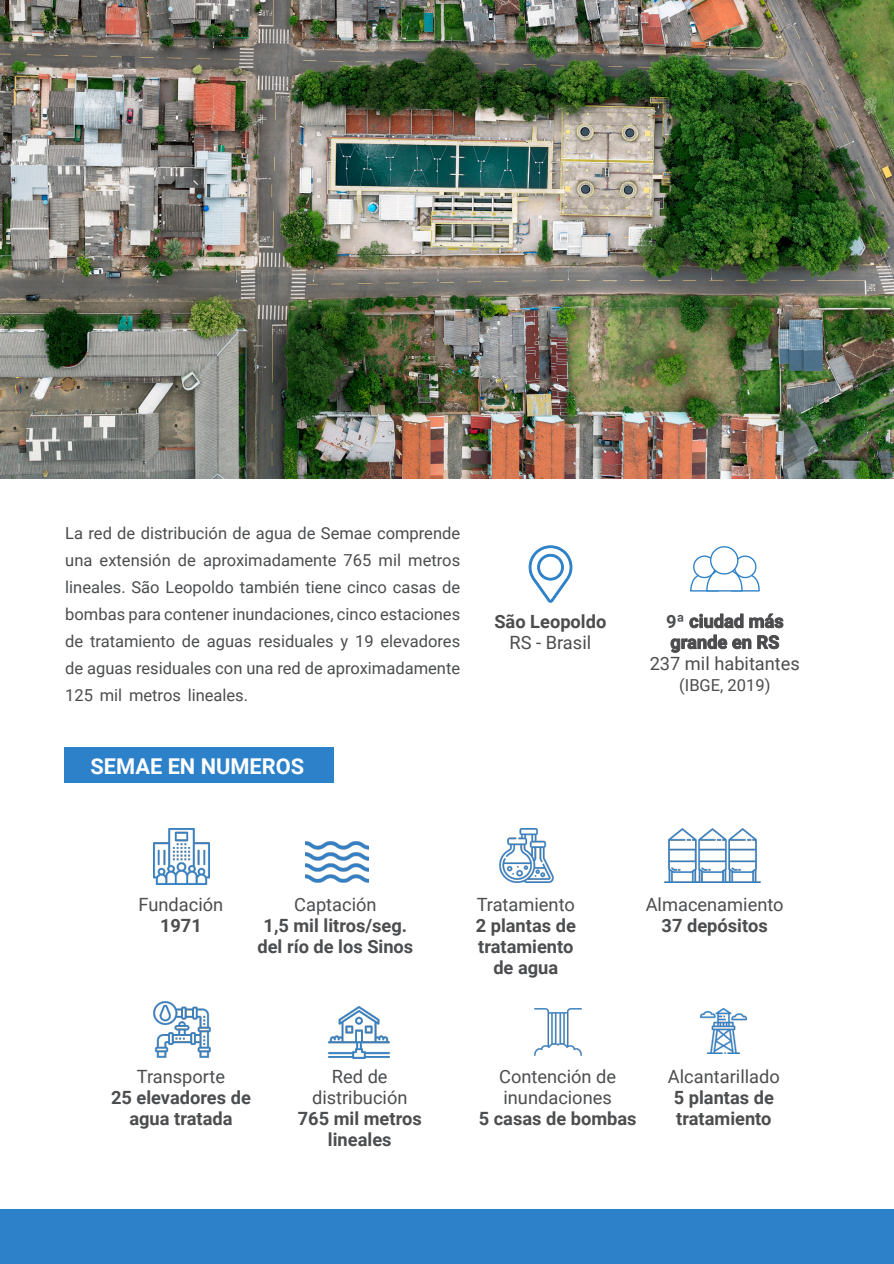
<style>
.page{position:relative;width:894px;height:1264px;background:#fff}
.page>*{position:absolute;margin:0;border:0;box-sizing:border-box;transform-origin:0 0}
.t1{font:700 21.75px "Roboto";color:#fff}
.t2{font:700 18.3px/21px "Roboto";color:#4c4d4f;text-align:center}
.t3{font:18.3px/21px "Roboto";color:#4c4d4f;text-align:center}
.t4{font:700 18.3px "Roboto";color:#4c4c4e}
.t5{font:18.3px "Roboto";color:#4c4c4e}
.t6{font:16.5px/27px "Roboto";color:#4a4c4e;text-align:justify}
.t7{font:16.5px "Roboto";color:#4c4d4f}
</style>
<div class="page">
<div style="left:0;top:1209px;width:893px;height:54px;background:#2d81c8"></div>
<svg style="left:528px;top:545px;width:44px;height:57px"></svg>
<svg style="left:733px;top:555px;width:23px;height:23px"></svg>
<svg style="left:692px;top:555px;width:23px;height:23px"></svg>
<svg style="left:690px;top:568px;width:70px;height:24px"></svg>
<div style="left:709px;top:546px;width:29px;height:28px;background:#fff;border:1px solid #2d81c8;border-radius:50%"></div>
<div style="left:65px;top:747px;width:269px;height:36px;background:#2d81c8"></div>
<img style="left:153px;top:828px;width:56px;height:56px">
<img style="left:305px;top:841px;width:63px;height:41px">
<img style="left:499px;top:828px;width:54px;height:54px">
<img style="left:664px;top:828px;width:96px;height:54px">
<img style="left:154px;top:1001px;width:56px;height:56px">
<img style="left:329px;top:1006px;width:60px;height:51px">
<img style="left:534px;top:1008px;width:46px;height:47px">
<img style="left:700px;top:1008px;width:45px;height:44px">
<img style="left:0;top:0;width:893px;height:478px">
<p class="t6" style="left:65px;top:521px;width:396px">La red de distribución de agua de Semae comprende una extensión de aproximadamente 765 mil metros lineales. São Leopoldo también tiene cinco casas de bombas para contener inundaciones, cinco estaciones de tratamiento de aguas residuales y 19 elevadores de aguas residuales con una red de aproximadamente 125 mil metros lineales.</p>
<h1 class="t1" style="left:90px;top:757px;width:215px">SEMAE EN NUMEROS</h1>
<p class="t4" style="left:494px;top:614px;width:113px">São Leopoldo</p>
<p class="t5" style="left:509px;top:635px;width:83px">RS - Brasil</p>
<p class="t2" style="left:665px;top:612px;width:119px;text-align:left">9ª ciudad más grande en RS</p>
<p class="t3" style="left:649px;top:654px;width:152px">237 mil habitantes</p>
<p class="t7" style="left:679px;top:678px;width:93px">(IBGE, 2019)</p>
<p class="t3" style="left:138px;top:895px;width:86px">Fundación</p>
<p class="t2" style="left:160px;top:916px;width:43px">1971</p>
<p class="t3" style="left:294px;top:895px;width:84px">Captación</p>
<p class="t2" style="left:257px;top:916px;width:157px">1,5 mil litros/seg. del río de los Sinos</p>
<p class="t3" style="left:137px;top:1067px;width:90px">Transporte</p>
<p class="t2" style="left:111px;top:1088px;width:141px">25 elevadores de agua tratada</p>
<p class="t3" style="left:312px;top:1067px;width:97px">Red de distribución</p>
<p class="t2" style="left:298px;top:1109px;width:125px">765 mil metros lineales</p>
<p class="t3" style="left:476px;top:895px;width:100px">Tratamiento</p>
<p class="t2" style="left:475px;top:916px;width:102px">2 plantas de tratamiento de agua</p>
<p class="t3" style="left:645px;top:895px;width:139px">Almacenamiento</p>
<p class="t2" style="left:661px;top:916px;width:107px">37 depósitos</p>
<p class="t3" style="left:499px;top:1067px;width:118px;text-align:left">Contención de inundaciones</p>
<p class="t2" style="left:478px;top:1109px;width:159px">5 casas de bombas</p>
<p class="t3" style="left:667px;top:1067px;width:113px">Alcantarillado</p>
<p class="t2" style="left:673px;top:1088px;width:102px;text-align:left">5 plantas de tratamiento</p>
</div>
